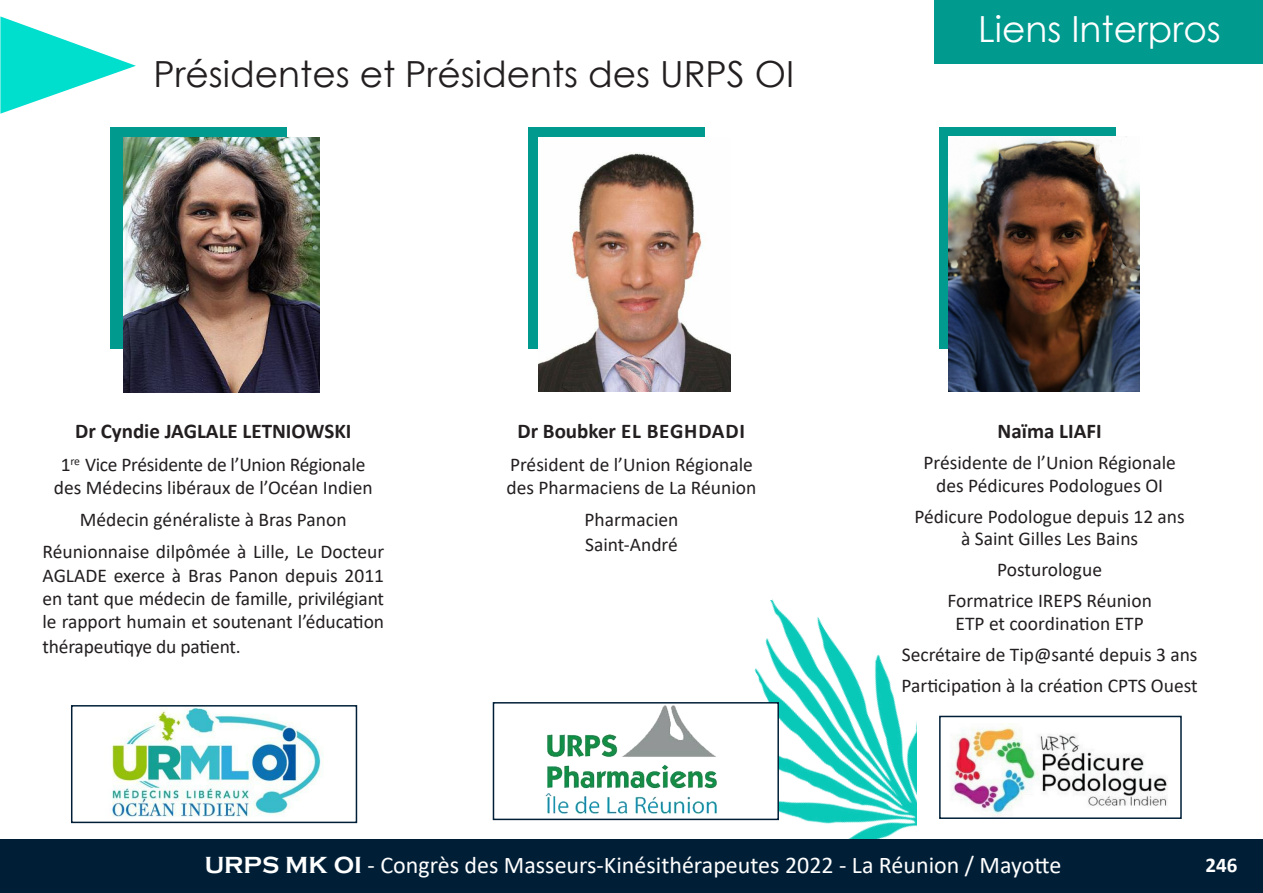
<style>
.page{position:relative;width:1263px;height:893px;background:#fff}
.page>*{position:absolute;margin:0;border:0;box-sizing:border-box;transform-origin:0 0}
.t1{font:36px "Century Gothic";color:#231f20}
.t2{font:36px "Century Gothic";color:#fff}
.t3{font:24px "Calibri";color:#fff}
.t4{font:700 21px "Calibri";color:#231f20}
.t5{font:700 21px "Calibri";color:#fff}
.t6{font:19.5px/23.9px "Calibri";color:#231f20;text-align:center}
.s1{font-family:"Copperplate Gothic";font-weight:700}
</style>
<div class="page">
<img style="left:735px;top:599px;width:181px;height:240px">
<div style="left:0;top:839px;width:1263px;height:54px;background:#001f37"></div>
<div style="left:939px;top:128px;width:176px;height:221px;background:#009a8f"></div>
<div style="left:528px;top:128px;width:176px;height:221px;background:#009a8f"></div>
<div style="left:934px;top:0;width:329px;height:64px;background:#009a8f"></div>
<svg style="left:0;top:16px;width:136px;height:98px"></svg>
<img style="left:538px;top:137px;width:193px;height:255px">
<div style="left:111px;top:128px;width:176px;height:221px;background:#009a8f"></div>
<img style="left:124px;top:137px;width:195px;height:255px">
<img style="left:948px;top:137px;width:191px;height:255px">
<div style="left:494px;top:704px;width:283px;height:115px;background:#fff"></div>
<img style="left:545px;top:705px;width:172px;height:109px">
<div style="left:493px;top:702px;width:286px;height:118px;border:2px solid #001f37"></div>
<img style="left:111px;top:708px;width:212px;height:109px">
<div style="left:71px;top:705px;width:286px;height:118px;border:2px solid #001f37"></div>
<img style="left:952px;top:723px;width:215px;height:93px">
<div style="left:939px;top:716px;width:243px;height:103px;border:2px solid #001f37"></div>
<h1 class="t1" style="left:153px;top:50px;width:642px">Présidentes et Présidents des URPS OI</h1>
<h1 class="t2" style="left:978px;top:6px;width:244px">Liens Interpros</h1>
<p class="t4" style="left:75px;top:423px;width:278px">Dr Cyndie JAGLALE LETNIOWSKI</p>
<p class="t6" style="left:54px;top:454px;width:320px;line-height:23.4px">1<sup>re</sup> Vice Présidente de l’Union Régionale des Médecins libéraux de l’Océan Indien</p>
<p class="t6" style="left:43px;top:505px;width:343px;line-height:32px">Médecin généraliste à Bras Panon<br>Réunionnaise dilpômée à Lille, Le Docteur</p>
<p class="t6" style="left:43px;top:565px;width:343px;text-align:justify">AGLADE exerce à Bras Panon depuis 2011 en tant que médecin de famille, privilégiant le rapport humain et soutenant l’éducation thérapeutiqye du patient.</p>
<p class="t4" style="left:517px;top:423px;width:229px">Dr Boubker EL BEGHDADI</p>
<p class="t6" style="left:507px;top:454px;width:251px;line-height:23.4px;text-align:left">Président de l’Union Régionale des Pharmaciens de La Réunion</p>
<p class="t6" style="left:584px;top:509px;width:96px;line-height:24.5px;text-align:left">Pharmacien<br>Saint-André</p>
<p class="t4" style="left:998px;top:423px;width:106px">Naïma LIAFI</p>
<p class="t6" style="left:923px;top:453px;width:254px;line-height:22.5px">Présidente de l’Union Régionale des Pédicures Podologues OI</p>
<p class="t6" style="left:914px;top:507px;width:272px;line-height:22.5px">Pédicure Podologue depuis 12 ans à Saint Gilles Les Bains</p>
<p class="t6" style="left:947px;top:556px;width:206px;line-height:31px">Posturologue<br>Formatrice IREPS Réunion</p>
<p class="t6" style="left:902px;top:610px;width:297px;line-height:31px">ETP et coordination ETP<br>Secrétaire de Tip@santé depuis 3 ans<br>Participation à la création CPTS Ouest</p>
<p class="t3" style="left:205px;top:855px;width:858px"><span class="s1">URPS MK OI</span> - Congrès des Masseurs-Kinésithérapeutes 2022 - La Réunion / Mayotte</p>
<p class="t5" style="left:1205px;top:857px;width:33px">246</p>
</div>
